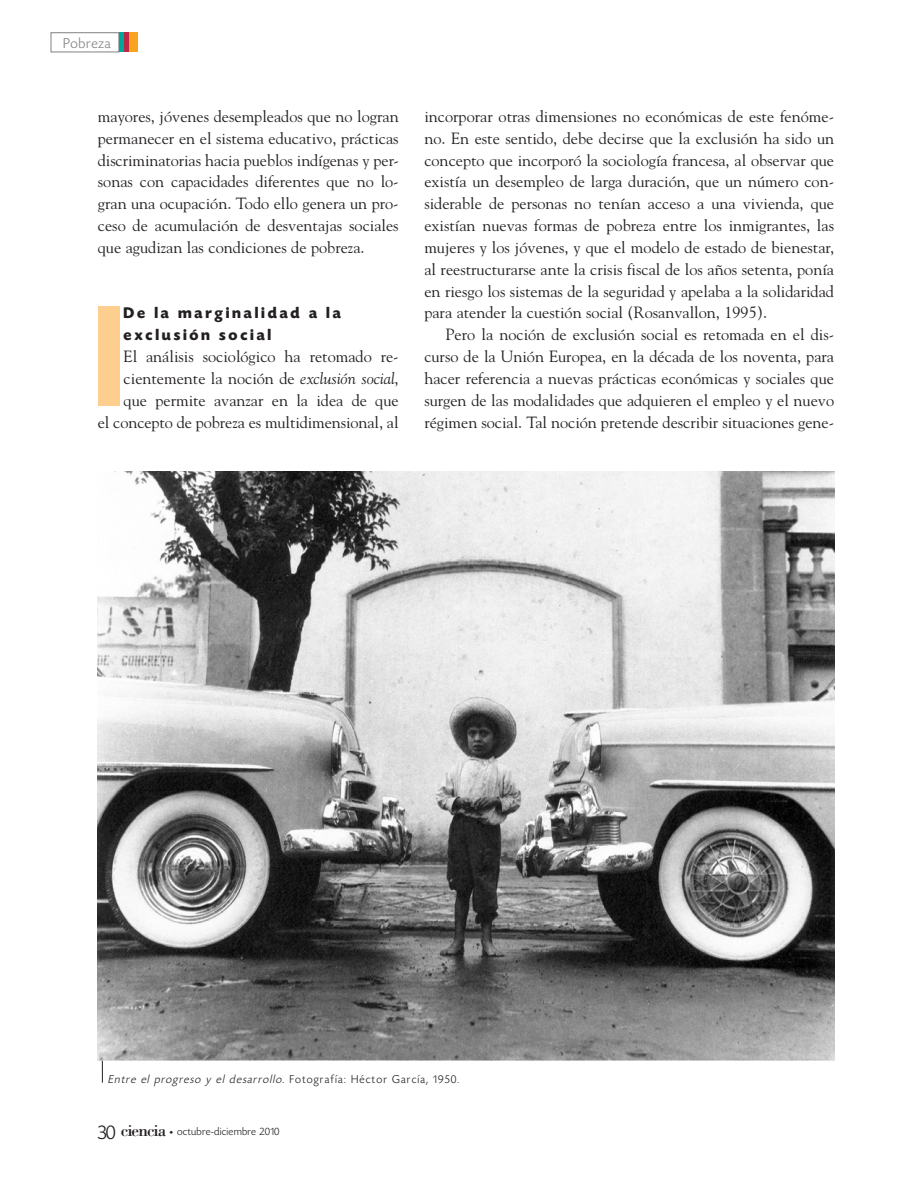
<style>
.page{position:relative;width:915px;height:1191px;background:#fff}
.page>*{position:absolute;margin:0;border:0;box-sizing:border-box;transform-origin:0 0}
.t1{font:17.25px "Bodoni";letter-spacing:-.05em;color:#231f20}
.t2{font:16.2px/21.8px "Goudy";color:#231f20;text-align:justify}
.t3{font:700 16.2px/21.8px "Today HEF";letter-spacing:.17em;color:#231f20}
.t4{font:300 15px "Today HEF";letter-spacing:.045em;color:#808285}
.t5{font:italic 300 12px "Today HEF";color:#231f20}
.t6{font:300 11.25px "Today HEF";letter-spacing:.025em;color:#231f20}
.s1{font-style:italic}
.s2{font-style:normal}
.s3{font-family:"Today HEF";font-weight:300;font-size:21px}
.s4{font-family:"Officina Sans";font-weight:400;font-size:7.5px}
</style>
<div class="page">
<div style="left:51px;top:32px;width:68px;height:20px;border:1px solid #808285"></div>
<div style="left:128px;top:32px;width:9px;height:20px;background:#f9a31e"></div>
<hr style="left:124px;top:32px;width:4px;height:20px;background:#bb2945">
<div style="left:119px;top:32px;width:5px;height:20px;background:#00a99b"></div>
<img style="left:98px;top:471px;width:735px;height:589px">
<svg style="left:102px;top:1060px;width:1px;height:22px"></svg>
<div style="left:98px;top:307px;width:21px;height:99px;background:#fdce8d"></div>
<p class="t4" style="left:63px;top:37px;width:49px">Pobreza</p>
<p class="t2" style="left:98px;top:107px;width:302px">mayores, jóvenes desempleados que no logran permanecer en el sistema educativo, prácticas discriminatorias hacia pueblos indígenas y per&shy;sonas con capacidades diferentes que no lo&shy;gran una ocupación. Todo ello genera un pro&shy;ceso de acumulación de desventajas sociales que agudizan las condiciones de pobreza.</p>
<p class="t3" style="left:124px;top:304px;width:219px">De la marginalidad a la exclusión social</p>
<p class="t2" style="left:98px;top:347px;width:302px;text-align:right">El análisis sociológico ha retomado re&shy;cientemente la noción de <span class="s1">exclusión social</span>, que permite avanzar en la idea de que<br>el concepto de pobreza es multidimensional, al</p>
<p class="t2" style="left:424px;top:107px;width:411px">incorporar otras dimensiones no económicas de este fenóme&shy;no. En este sentido, debe decirse que la exclusión ha sido un concepto que incorporó la sociología francesa, al observar que existía un desempleo de larga duración, que un número con&shy;siderable de personas no tenían acceso a una vivienda, que existían nuevas formas de pobreza entre los inmigrantes, las mujeres y los jóvenes, y que el modelo de estado de bienestar, al reestructurarse ante la crisis fiscal de los años setenta, ponía en riesgo los sistemas de la seguridad y apelaba a la solidaridad para atender la cuestión social (Rosanvallon, 1995).</p>
<p class="t2" style="left:424px;top:325px;width:411px;text-indent:21px">Pero la noción de exclusión social es retomada en el dis&shy;curso de la Unión Europea, en la década de los noventa, para hacer referencia a nuevas prácticas económicas y sociales que surgen de las modalidades que adquieren el empleo y el nuevo régimen social. Tal noción pretende describir situaciones gene-</p>
<p class="t5" style="left:108px;top:1074px;width:352px">Entre el progreso y el desarrollo. <span class="s2">Fotografía: Héctor García, 1950.</span></p>
<p class="t1" style="left:98px;top:1123px;width:70px"><span class="s3">30</span> ciencia</p>
<p class="t6" style="left:169px;top:1127px;width:111px"><span class="s4">•</span> octubre-diciembre 2010</p>
</div>
